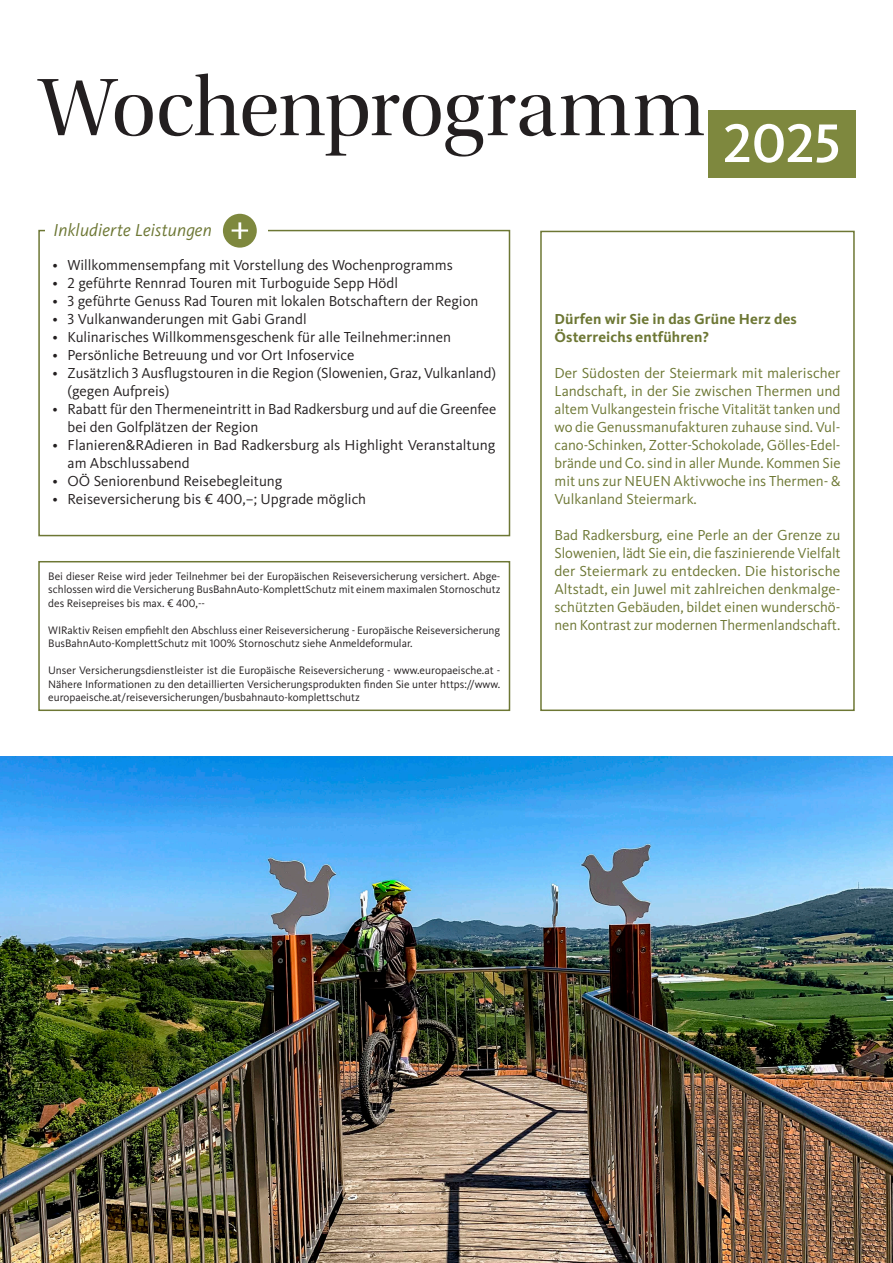
<style>
.page{position:relative;width:893px;height:1263px;background:#fff}
.page>*{position:absolute;margin:0;border:0;box-sizing:border-box;transform-origin:0 0}
.t1{font:85.05px "Utopia Std Disp";letter-spacing:-.005em;color:#231f20}
.t2{font:italic 18px "Kievit OT";letter-spacing:.01em;color:#6d7734}
.t3{font:15px/18px "Kievit OT";color:#231f20}
.t4{font:15px/18px "Kievit OT";color:#6d7734;text-align:justify}
.t5{font:700 15px/18px "Kievit OT";letter-spacing:.01em;color:#6d7734}
.t6{font:11.25px/13.5px "Kievit OT";color:#231f20;text-align:justify}
</style>
<div class="page">
<div style="left:540px;top:231px;width:315px;height:480px;border:2px solid #6d7734"></div>
<div style="left:38px;top:230px;width:472px;height:306px;border:2px solid #6d7734"></div>
<div style="left:45px;top:223px;width:222px;height:13px;background:#fff"></div>
<div style="left:223px;top:214px;width:34px;height:34px;background:#7e883e;border-radius:50%"></div>
<svg style="left:232px;top:222px;width:16px;height:17px"></svg>
<div style="left:38px;top:561px;width:472px;height:150px;border:2px solid #6d7734"></div>
<img style="left:0;top:756px;width:893px;height:507px">
<div style="left:708px;top:110px;width:147px;height:68px;background:#7e883e"></div>
<h1 class="t1" style="left:38px;top:62px;width:804px">Wochenprogramm <sub>2025</sub></h1>
<p class="t2" style="left:53px;top:220px;width:160px">Inkludierte Leistungen</p>
<p class="t3" style="left:53px;top:256px;width:402px">• Willkommensempfang mit Vorstellung des Wochenprogramms</p>
<p class="t3" style="left:53px;top:274px;width:347px">• 2 geführte Rennrad Touren mit Turboguide Sepp Hödl</p>
<p class="t3" style="left:53px;top:292px;width:427px">• 3 geführte Genuss Rad Touren mit lokalen Botschaftern der Region</p>
<p class="t3" style="left:53px;top:310px;width:256px">• 3 Vulkanwanderungen mit Gabi Grandl</p>
<p class="t3" style="left:53px;top:328px;width:400px">• Kulinarisches Willkommensgeschenk für alle Teilnehmer:innen</p>
<p class="t3" style="left:53px;top:346px;width:303px">• Persönliche Betreuung und vor Ort Infoservice</p>
<p class="t3" style="left:68px;top:364px;width:430px;text-indent:-15px">• Zusätzlich 3 Ausflugstouren in die Region (Slowenien, Graz, Vulkanland) (gegen Aufpreis)</p>
<p class="t3" style="left:68px;top:400px;width:430px;text-indent:-15px">• Rabatt für den Thermeneintritt in Bad Radkersburg und auf die Greenfee bei den Golfplätzen der Region</p>
<p class="t3" style="left:68px;top:436px;width:429px;text-indent:-15px">• Flanieren&amp;RAdieren in Bad Radkersburg als Highlight Veranstaltung am Abschlussabend</p>
<p class="t3" style="left:53px;top:472px;width:231px">• OÖ Seniorenbund Reisebegleitung</p>
<p class="t3" style="left:53px;top:490px;width:315px">• Reiseversicherung bis € 400,–; Upgrade möglich</p>
<p class="t6" style="left:48px;top:569px;width:454px">Bei dieser Reise wird jeder Teilnehmer bei der Europäischen Reiseversicherung versichert. Abge&shy;schlossen wird die Versicherung BusBahnAuto-KomplettSchutz mit einem maximalen Stornoschutz des Reisepreises bis max. € 400,--</p>
<p class="t6" style="left:48px;top:623px;width:453px">WIRaktiv Reisen empfiehlt den Abschluss einer Reiseversicherung - Europäische Reiseversicherung<br>BusBahnAuto-KomplettSchutz mit 100% Stornoschutz siehe Anmeldeformular.</p>
<p class="t6" style="left:48px;top:664px;width:453px">Unser Versicherungsdienstleister ist die Europäische Reiseversicherung - www.europaeische.at - Nähere Informationen zu den detaillierten Versicherungsprodukten finden Sie unter https://www. europaeische.at/reiseversicherungen/busbahnauto-komplettschutz</p>
<p class="t5" style="left:554px;top:310px;width:244px">Dürfen wir Sie in das Grüne Herz des<br>Österreichs entführen?</p>
<p class="t4" style="left:554px;top:364px;width:288px">Der Südosten der Steiermark mit malerischer Landschaft, in der Sie zwischen Thermen und altem Vulkangestein frische Vitalität tanken und wo die Genussmanufakturen zuhause sind. Vul&shy;cano-Schinken, Zotter-Schokolade, Gölles-Edel&shy;brände und Co. sind in aller Munde. Kommen Sie mit uns zur NEUEN Aktivwoche ins Thermen- &amp; Vulkanland Steiermark.</p>
<p class="t4" style="left:554px;top:526px;width:288px">Bad Radkersburg, eine Perle an der Grenze zu Slowenien, lädt Sie ein, die faszinierende Vielfalt der Steiermark zu entdecken. Die historische Altstadt, ein Juwel mit zahlreichen denkmalge&shy;schützten Gebäuden, bildet einen wunderschö&shy;nen Kontrast zur modernen Thermenlandschaft.</p>
</div>
